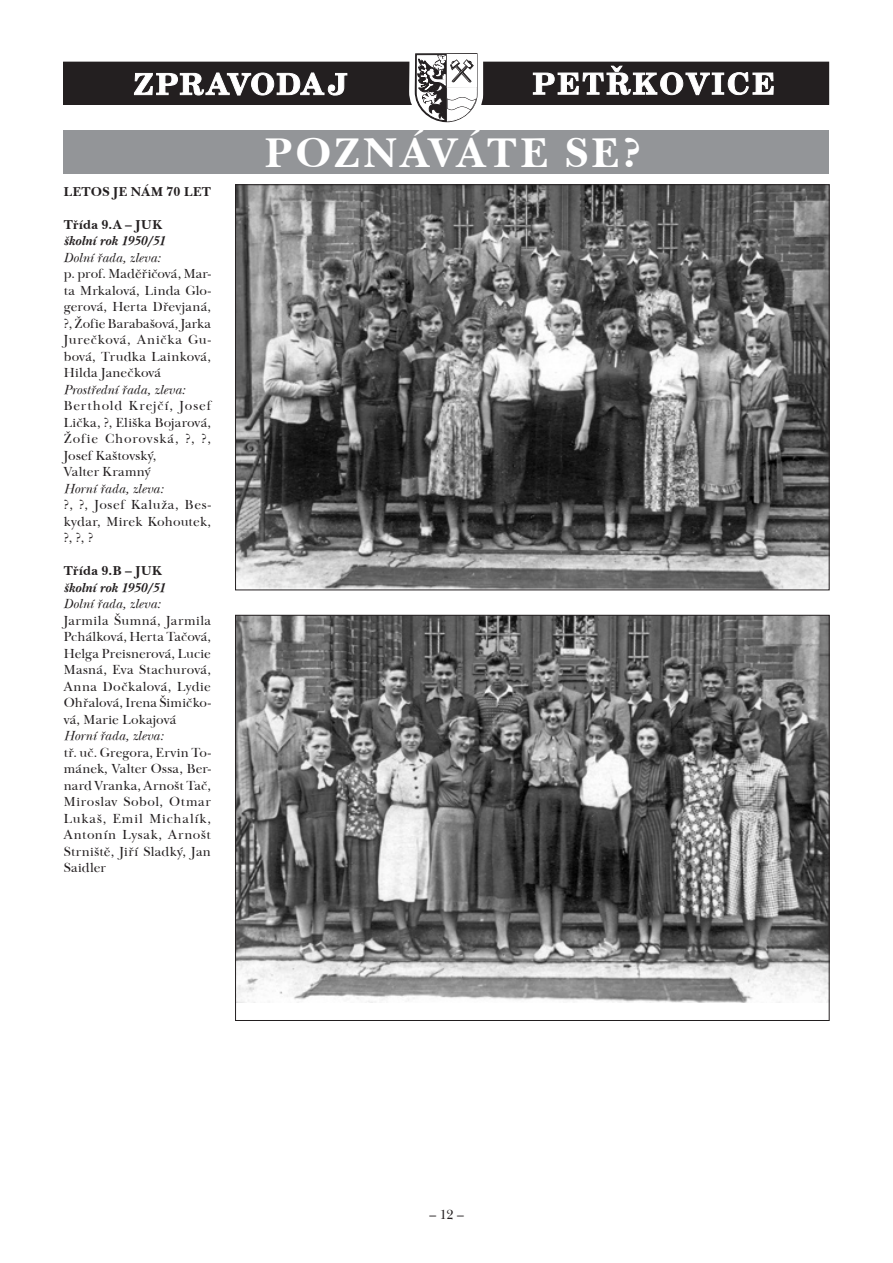
<style>
.page{position:relative;width:893px;height:1263px;background:#fff}
.page>*{position:absolute;margin:0;border:0;box-sizing:border-box;transform-origin:0 0}
.t1{font:700 43.5px "Nebraska";letter-spacing:.07em;color:#fff}
.t2{font:13.5px/16.5px "Nebraska";letter-spacing:.03em;color:#231f20;text-align:justify}
.t3{font:italic 13.5px "Nebraska";letter-spacing:.01em;color:#231f20}
.t4{font:700 13.5px "Nebraska";letter-spacing:.035em;color:#231f20}
.t5{font:italic 700 13.5px "Nebraska";letter-spacing:.005em;color:#231f20}
</style>
<div class="page">
<div style="left:64px;top:62px;width:765px;height:42px;background:#231f20"></div>
<svg style="left:533px;top:66px;width:241px;height:29px"></svg>
<svg style="left:134px;top:73px;width:213px;height:22px"></svg>
<svg style="left:403px;top:53px;width:86px;height:70px"></svg>
<div style="left:64px;top:130px;width:765px;height:44px;background:#939598"></div>
<img style="left:237px;top:186px;width:591px;height:402px">
<img style="left:237px;top:617px;width:591px;height:385px">
<p class="t4" style="left:64px;top:183px;width:149px">LETOS JE NÁM 70 LET</p>
<p class="t4" style="left:64px;top:216px;width:99px">Třída 9.A – JUK</p>
<p class="t5" style="left:64px;top:233px;width:103px">školní rok 1950/51</p>
<p class="t3" style="left:64px;top:250px;width:98px">Dolní řada, zleva:</p>
<p class="t2" style="left:64px;top:266px;width:149px">p. prof. Maděřičová, Mar&shy;ta Mrkalová, Linda Glo&shy;gerová, Herta Dřevjaná, ?, Žofie Barabašová, Jarka Jurečková, Anička Gu&shy;bová, Trudka Lainková, Hilda Janečková</p>
<p class="t3" style="left:64px;top:382px;width:123px">Prostřední řada, zleva:</p>
<p class="t2" style="left:64px;top:398px;width:149px;text-align:left">Berthold Krejčí, Josef<br>Lička, ?, Eliška Bojarová,<br>Žofie Chorovská, ?, ?,<br>Josef Kaštovský,<br>Valter Kramný</p>
<p class="t3" style="left:64px;top:481px;width:101px">Horní řada, zleva:</p>
<p class="t2" style="left:64px;top:497px;width:149px">?, ?, Josef Kaluža, Bes&shy;kydar, Mirek Kohoutek, ?, ?, ?</p>
<p class="t4" style="left:64px;top:563px;width:99px">Třída 9.B – JUK</p>
<p class="t5" style="left:64px;top:579px;width:103px">školní rok 1950/51</p>
<p class="t3" style="left:64px;top:596px;width:98px">Dolní řada, zleva:</p>
<p class="t2" style="left:64px;top:612px;width:149px">Jarmila Šumná, Jarmila Pchálková, Herta Tačová, Helga Preisnerová, Lucie Masná, Eva Stachurová, Anna Dočkalová, Lydie Ohřalová, Irena Šimičko&shy;vá, Marie Lokajová</p>
<p class="t3" style="left:64px;top:728px;width:101px">Horní řada, zleva:</p>
<p class="t2" style="left:64px;top:744px;width:149px">tř. uč. Gregora, Ervin To&shy;mánek, Valter Ossa, Ber&shy;nard Vranka, Arnošt Tač, Miroslav Sobol, Otmar Lukaš, Emil Michalík, Antonín Lysak, Arnošt Strniště, Jiří Sladký, Jan Saidler</p>
<h1 class="t1" style="left:265px;top:128px;width:377px">POZNÁVÁTE SE?</h1>
<p class="t2" style="left:429px;top:1206px;width:36px">– 12 –</p>
</div>
